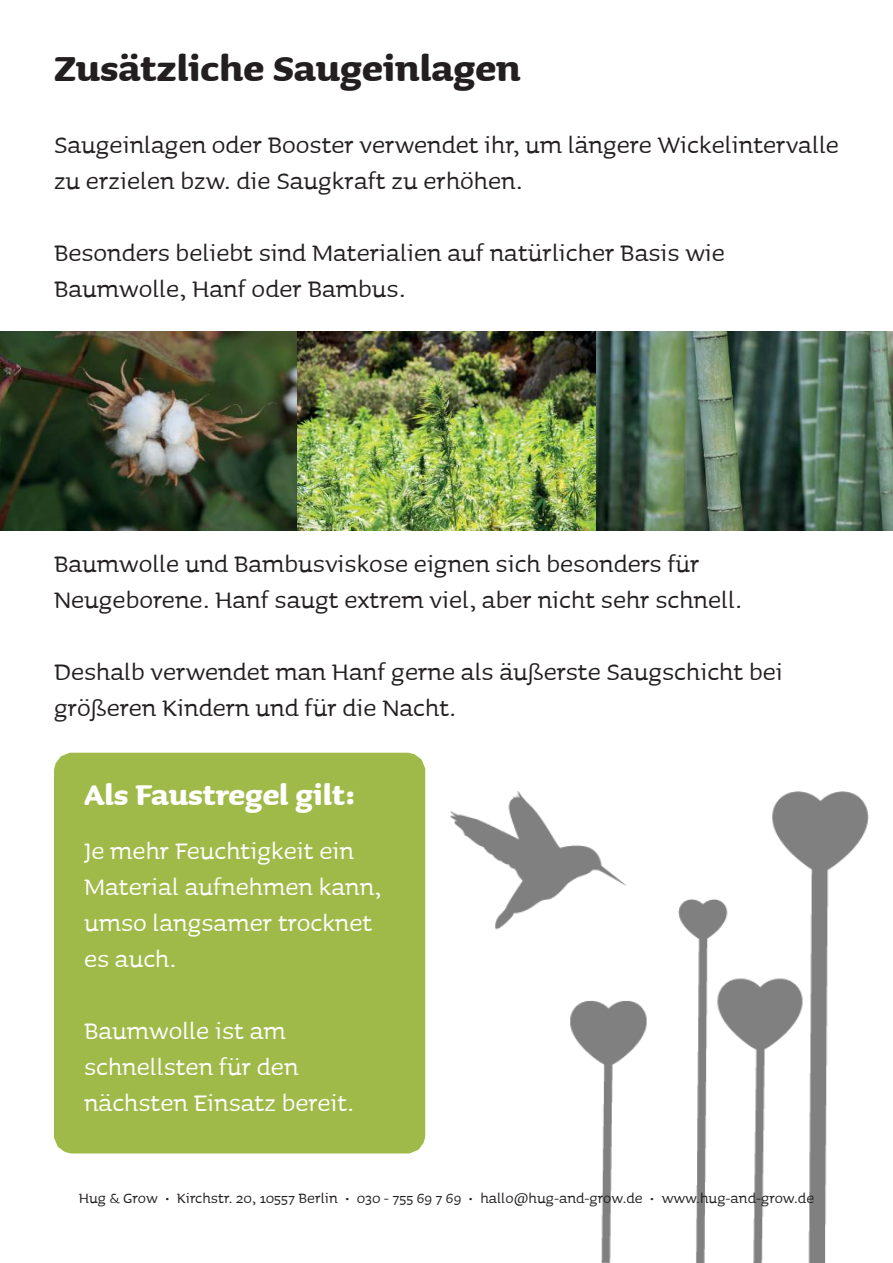
<style>
.page{position:relative;width:893px;height:1263px;background:#fff}
.page>*{position:absolute;margin:0;border:0;box-sizing:border-box;transform-origin:0 0}
.t1{font:700 45px "Sauna";color:#231f20}
.t2{font:700 36px "Sauna";color:#fff}
.t3{font:30px/36px "Sauna";color:#231f20}
.t4{font:30px/36px "Sauna";color:#fff}
.t5{font:18px "Sauna";color:#231f20}
</style>
<div class="page">
<img style="left:450px;top:792px;width:419px;height:471px">
<img style="left:0;top:332px;width:893px;height:198px">
<div style="left:69px;top:768px;width:341px;height:370px;background:#9fba49;border-radius:4px"></div>
<div style="left:54px;top:753px;width:371px;height:400px;border:30px solid #9fba49;border-radius:4px"></div>
<h1 class="t1" style="left:54px;top:49px;width:468px">Zusätzliche Saugeinlagen</h1>
<p class="t3" style="left:54px;top:128px;width:786px">Saugeinlagen oder Booster verwendet ihr, um längere Wickelintervalle zu erzielen bzw. die Saugkraft zu erhöhen.</p>
<p class="t3" style="left:54px;top:236px;width:672px">Besonders beliebt sind Materialien auf natürlicher Basis wie<br>Baumwolle, Hanf oder Bambus.</p>
<p class="t3" style="left:54px;top:547px;width:689px">Baumwolle und Bambusviskose eignen sich besonders für<br>Neugeborene. Hanf saugt extrem viel, aber nicht sehr schnell.</p>
<p class="t3" style="left:54px;top:655px;width:730px">Deshalb verwendet man Hanf gerne als äußerste Saugschicht bei größeren Kindern und für die Nacht.</p>
<p class="t2" style="left:84px;top:778px;width:273px">Als Faustregel gilt:</p>
<p class="t4" style="left:84px;top:833px;width:299px">Je mehr Feuchtigkeit ein<br>Material aufnehmen kann, umso langsamer trocknet es auch.</p>
<p class="t4" style="left:84px;top:1013px;width:272px">Baumwolle ist am schnellsten für den nächsten Einsatz bereit.</p>
<p class="t5" style="left:79px;top:1191px;width:737px">Hug &amp; Grow • Kirchstr. 20, 10557 Berlin • 030 - 755 69 7 69 • hallo@hug-and-grow.de • www.hug-and-grow.de</p>
</div>
